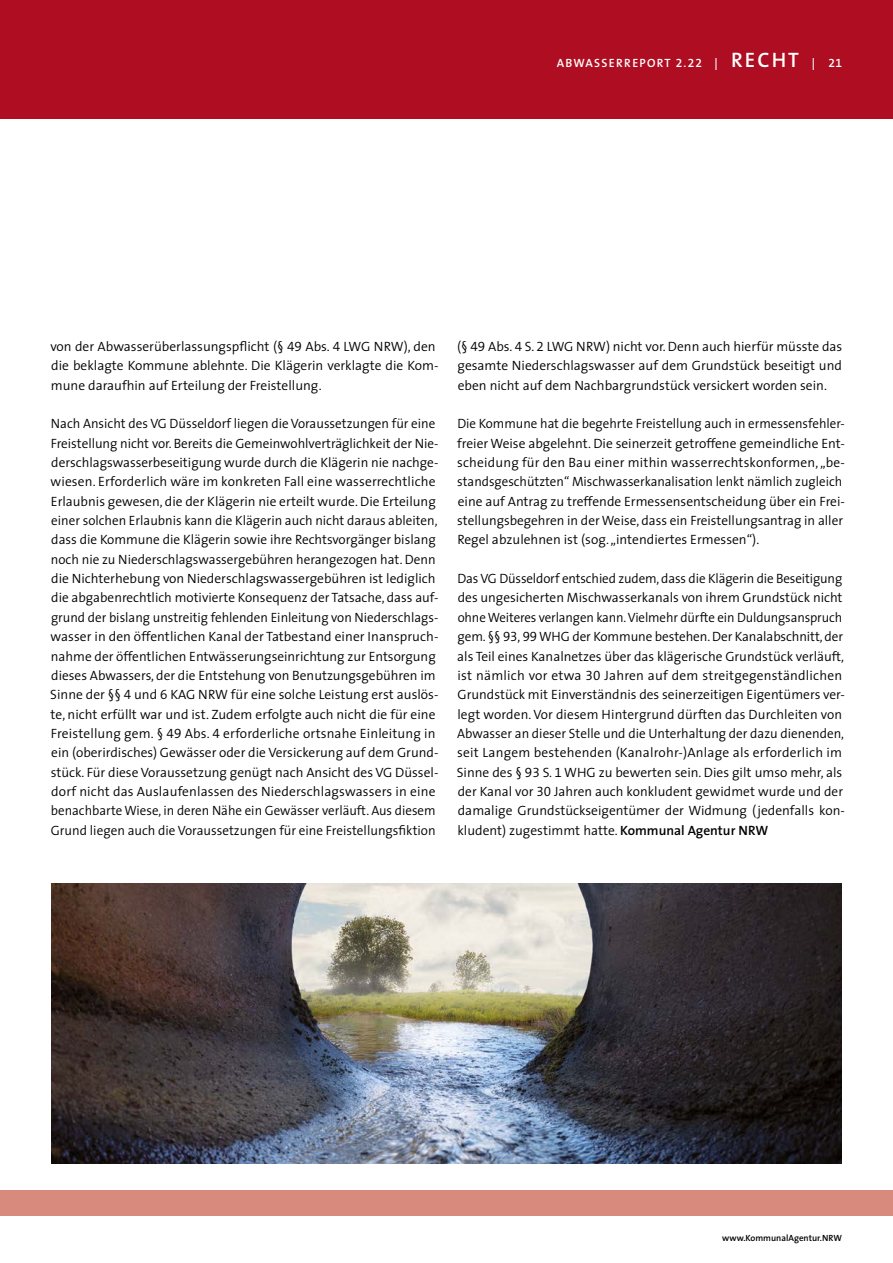
<style>
.page{position:relative;width:893px;height:1263px;background:#fff}
.page>*{position:absolute;margin:0;border:0;box-sizing:border-box;transform-origin:0 0}
.t1{font:300 13.5px/19.4px "The Sans";color:#000}
.t2{font:300 13.5px/19.4px "The Sans";color:#000;scale:.96 1}
.t3{font:600 12px "The Sans";letter-spacing:.105em;color:#fff}
.t4{font:600 9px "The Sans";color:#000}
.s1{font-family:"The Sans Semi Bold Expert";font-weight:400}
.s2{font-size:21px}
.s3{font-family:"The Sans Semi Light Expert";font-weight:400}
.s4{font-weight:600}
</style>
<div class="page">
<div style="left:0;top:0;width:893px;height:119px;background:#af0d21"></div>
<div style="left:0;top:1191px;width:893px;height:25px;background:#d88a7d"></div>
<img style="left:51px;top:883px;width:791px;height:281px">
<p class="t3" style="left:557px;top:53px;width:287px">ABWASSERREPORT <span class="s1">2.22</span> | <span class="s2">RECHT</span> | <span class="s1">21</span></p>
<p class="t1" style="left:50px;top:336px;width:389px">von der Abwasserüberlassungspflicht (§ <span class="s3">49</span> Abs. <span class="s3">4</span> LWG NRW), den die beklagte Kommune ablehnte. Die Klägerin verklagte die Kom&shy;mune daraufhin auf Erteilung der Freistellung.</p>
<p class="t1" style="left:50px;top:414px;width:390px">Nach Ansicht des VG Düsseldorf liegen die Voraussetzungen für eine Freistellung nicht vor. Bereits die Gemeinwohlverträglichkeit der Nie&shy;derschlagswasserbeseitigung wurde durch die Klägerin nie nachge&shy;wiesen. Erforderlich wäre im konkreten Fall eine wasserrechtliche Erlaubnis gewesen, die der Klägerin nie erteilt wurde. Die Erteilung einer solchen Erlaubnis kann die Klägerin auch nicht daraus ableiten, dass die Kommune die Klägerin sowie ihre Rechtsvorgänger bislang noch nie zu Niederschlagswassergebühren herangezogen hat. Denn die Nichterhebung von Niederschlagswassergebühren ist lediglich die abgabenrechtlich motivierte Konsequenz der Tatsache, dass auf&shy;grund der bislang unstreitig fehlenden Einleitung von Niederschlags&shy;wasser in den öffentlichen Kanal der Tatbestand einer Inanspruch&shy;nahme der öffentlichen Entwässerungseinrichtung zur Entsorgung dieses Abwassers, der die Entstehung von Benutzungsgebühren im Sinne der §§ <span class="s3">4</span> und <span class="s3">6</span> KAG NRW für eine solche Leistung erst auslös&shy;te, nicht erfüllt war und ist. Zudem erfolgte auch nicht die für eine Freistellung gem. § <span class="s3">49</span> Abs. <span class="s3">4</span> erforderliche ortsnahe Einleitung in ein (oberirdisches) Gewässer oder die Versickerung auf dem Grund&shy;stück. Für diese Voraussetzung genügt nach Ansicht des VG Düssel&shy;dorf nicht das Auslaufenlassen des Niederschlagswassers in eine benachbarte Wiese, in deren Nähe ein Gewässer verläuft. Aus diesem Grund liegen auch die Voraussetzungen für eine Freistellungsfiktion</p>
<p class="t1" style="left:457px;top:336px;width:387px;text-align:justify">(§ <span class="s3">49</span> Abs. <span class="s3">4</span> S. <span class="s3">2</span> LWG NRW) nicht vor. Denn auch hierfür müsste das gesamte Niederschlagswasser auf dem Grundstück beseitigt und eben nicht auf dem Nachbargrundstück versickert worden sein.</p>
<p class="t2" style="left:457px;top:414px;width:405px">Die Kommune hat die begehrte Freistellung auch in ermessensfehler&shy;freier Weise abgelehnt. Die seinerzeit getroffene gemeindliche Ent&shy;scheidung für den Bau einer mithin wasserrechtskonformen, „be&shy;standsgeschützten“ Mischwasserkanalisation lenkt nämlich zugleich eine auf Antrag zu treffende Ermessensentscheidung über ein Frei&shy;stellungsbegehren in der Weise, dass ein Freistellungsantrag in aller Regel abzulehnen ist (sog. „intendiertes Ermessen“).</p>
<p class="t1" style="left:457px;top:568px;width:390px">Das VG Düsseldorf entschied zudem, dass die Klägerin die Beseitigung des ungesicherten Mischwasserkanals von ihrem Grundstück nicht ohne Weiteres verlangen kann. Vielmehr dürfte ein Duldungsanspruch gem. §§ <span class="s3">93, 99</span> WHG der Kommune bestehen. Der Kanalabschnitt, der als Teil eines Kanalnetzes über das klägerische Grundstück verläuft, ist nämlich vor etwa <span class="s3">30</span> Jahren auf dem streitgegenständlichen Grundstück mit Einverständnis des seinerzeitigen Eigentümers ver&shy;legt worden. Vor diesem Hintergrund dürften das Durchleiten von Abwasser an dieser Stelle und die Unterhaltung der dazu dienenden, seit Langem bestehenden (Kanalrohr-)Anlage als erforderlich im Sinne des § <span class="s3">93</span> S. <span class="s3">1</span> WHG zu bewerten sein. Dies gilt umso mehr, als der Kanal vor <span class="s3">30</span> Jahren auch konkludent gewidmet wurde und der damalige Grundstückseigentümer der Widmung (jedenfalls kon&shy;kludent) zugestimmt hatte. <span class="s4">Kommunal Agentur NRW</span></p>
<p class="t4" style="left:722px;top:1230px;width:121px">www.KommunalAgentur.NRW</p>
</div>
